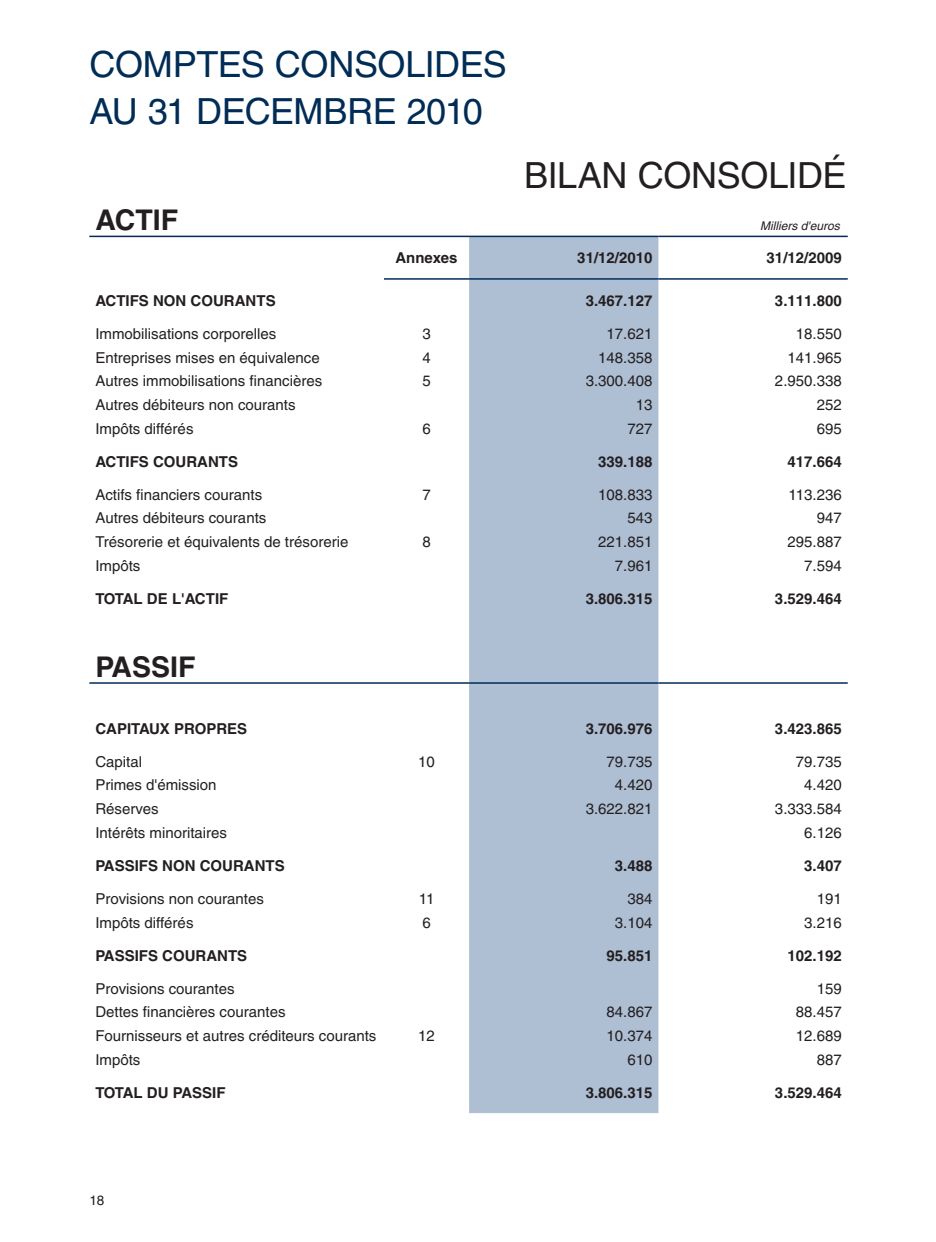
<style>
.page{position:relative;width:936px;height:1242px;background:#fff}
.page>*{position:absolute;margin:0;border:0;box-sizing:border-box;transform-origin:0 0}
.Titel_24_pt{font:36px "Helvetica";letter-spacing:-.015em;color:#002c55}
.Titel_24_pt-2{font:36px "Helvetica";letter-spacing:-.01em;color:#231f20}
.Bodytekst{font:700 28.5px "Helvetica";color:#231f20}
.Bodytekst-2{font:15px "Helvetica";color:#231f20}
.Bodytekst-3{font:700 15px "Helvetica";color:#231f20}
.t1{font:13.5px "Helvetica";color:#231f20}
.Bodytekst-4{font:italic 12px "Helvetica";color:#231f20}
</style>
<div class="page">
<div style="left:469px;top:237px;width:189px;height:876px;background:#aebed3"></div>
<hr style="left:89px;top:236px;width:295px;height:1px;background:#002c55">
<hr style="left:384px;top:236px;width:85px;height:1px;background:#002c55">
<hr style="left:469px;top:236px;width:189px;height:1px;background:#002c55">
<hr style="left:658px;top:236px;width:189px;height:1px;background:#002c55">
<hr style="left:384px;top:278px;width:85px;height:2px;background:#002c55">
<hr style="left:469px;top:278px;width:189px;height:2px;background:#002c55">
<hr style="left:658px;top:278px;width:189px;height:2px;background:#002c55">
<hr style="left:89px;top:682px;width:295px;height:2px;background:#002c55">
<hr style="left:384px;top:682px;width:85px;height:2px;background:#002c55">
<hr style="left:469px;top:682px;width:189px;height:2px;background:#002c55">
<hr style="left:658px;top:682px;width:189px;height:2px;background:#002c55">
<p class="Titel_24_pt" style="left:89px;top:43px;width:419px">COMPTES CONSOLIDES</p>
<p class="Titel_24_pt" style="left:89px;top:91px;width:395px">AU 31 DECEMBRE 2010</p>
<p class="Bodytekst" style="left:95px;top:203px;width:84px">ACTIF</p>
<p class="Titel_24_pt-2" style="left:524px;top:154px;width:324px">BILAN CONSOLIDÉ</p>
<p class="Bodytekst-4" style="left:760px;top:219px;width:81px">Milliers d'euros</p>
<p class="Bodytekst-3" style="left:395px;top:249px;width:64px">Annexes</p>
<p class="Bodytekst-3" style="left:577px;top:249px;width:77px">31/12/2010</p>
<p class="Bodytekst-3" style="left:766px;top:249px;width:77px">31/12/2009</p>
<p class="Bodytekst-3" style="left:95px;top:291px;width:182px">ACTIFS NON COURANTS</p>
<p class="Bodytekst-3" style="left:585px;top:291px;width:68px">3.467.127</p>
<p class="Bodytekst-3" style="left:775px;top:291px;width:68px">3.111.800</p>
<p class="Bodytekst-2" style="left:95px;top:325px;width:182px">Immobilisations corporelles</p>
<p class="Bodytekst-2" style="left:422px;top:325px;width:10px">3</p>
<p class="Bodytekst-2" style="left:606px;top:325px;width:47px">17.621</p>
<p class="Bodytekst-2" style="left:795px;top:325px;width:47px">18.550</p>
<p class="Bodytekst-2" style="left:95px;top:349px;width:226px">Entreprises mises en équivalence</p>
<p class="Bodytekst-2" style="left:422px;top:349px;width:10px">4</p>
<p class="Bodytekst-2" style="left:598px;top:349px;width:56px">148.358</p>
<p class="Bodytekst-2" style="left:787px;top:349px;width:56px">141.965</p>
<p class="Bodytekst-2" style="left:95px;top:372px;width:228px">Autres immobilisations financières</p>
<p class="Bodytekst-2" style="left:422px;top:372px;width:10px">5</p>
<p class="Bodytekst-2" style="left:585px;top:372px;width:68px">3.300.408</p>
<p class="Bodytekst-2" style="left:775px;top:372px;width:68px">2.950.338</p>
<p class="Bodytekst-2" style="left:95px;top:396px;width:202px">Autres débiteurs non courants</p>
<p class="Bodytekst-2" style="left:635px;top:396px;width:18px">13</p>
<p class="Bodytekst-2" style="left:816px;top:396px;width:27px">252</p>
<p class="Bodytekst-2" style="left:95px;top:420px;width:100px">Impôts différés</p>
<p class="Bodytekst-2" style="left:422px;top:420px;width:10px">6</p>
<p class="Bodytekst-2" style="left:627px;top:420px;width:27px">727</p>
<p class="Bodytekst-2" style="left:816px;top:420px;width:27px">695</p>
<p class="Bodytekst-3" style="left:95px;top:452px;width:144px">ACTIFS COURANTS</p>
<p class="Bodytekst-3" style="left:598px;top:452px;width:56px">339.188</p>
<p class="Bodytekst-3" style="left:787px;top:452px;width:56px">417.664</p>
<p class="Bodytekst-2" style="left:95px;top:486px;width:168px">Actifs financiers courants</p>
<p class="Bodytekst-2" style="left:422px;top:486px;width:10px">7</p>
<p class="Bodytekst-2" style="left:598px;top:486px;width:56px">108.833</p>
<p class="Bodytekst-2" style="left:788px;top:486px;width:55px">113.236</p>
<p class="Bodytekst-2" style="left:95px;top:509px;width:172px">Autres débiteurs courants</p>
<p class="Bodytekst-2" style="left:627px;top:509px;width:27px">543</p>
<p class="Bodytekst-2" style="left:816px;top:509px;width:27px">947</p>
<p class="Bodytekst-2" style="left:95px;top:533px;width:254px">Trésorerie et équivalents de trésorerie</p>
<p class="Bodytekst-2" style="left:422px;top:533px;width:10px">8</p>
<p class="Bodytekst-2" style="left:598px;top:533px;width:56px">221.851</p>
<p class="Bodytekst-2" style="left:787px;top:533px;width:56px">295.887</p>
<p class="Bodytekst-2" style="left:95px;top:557px;width:47px">Impôts</p>
<p class="Bodytekst-2" style="left:615px;top:557px;width:39px">7.961</p>
<p class="Bodytekst-2" style="left:804px;top:557px;width:39px">7.594</p>
<p class="Bodytekst-3" style="left:95px;top:589px;width:134px">TOTAL DE L'ACTIF</p>
<p class="Bodytekst-3" style="left:585px;top:589px;width:68px">3.806.315</p>
<p class="Bodytekst-3" style="left:775px;top:589px;width:68px">3.529.464</p>
<p class="Bodytekst" style="left:95px;top:649px;width:102px">PASSIF</p>
<p class="Bodytekst-3" style="left:95px;top:719px;width:153px">CAPITAUX PROPRES</p>
<p class="Bodytekst-3" style="left:585px;top:719px;width:68px">3.706.976</p>
<p class="Bodytekst-3" style="left:775px;top:719px;width:68px">3.423.865</p>
<p class="Bodytekst-2" style="left:95px;top:753px;width:48px">Capital</p>
<p class="Bodytekst-2" style="left:418px;top:753px;width:18px">10</p>
<p class="Bodytekst-2" style="left:606px;top:753px;width:47px">79.735</p>
<p class="Bodytekst-2" style="left:795px;top:753px;width:47px">79.735</p>
<p class="Bodytekst-2" style="left:95px;top:776px;width:123px">Primes d'émission</p>
<p class="Bodytekst-2" style="left:615px;top:776px;width:39px">4.420</p>
<p class="Bodytekst-2" style="left:804px;top:776px;width:39px">4.420</p>
<p class="Bodytekst-2" style="left:95px;top:800px;width:65px">Réserves</p>
<p class="Bodytekst-2" style="left:585px;top:800px;width:68px">3.622.821</p>
<p class="Bodytekst-2" style="left:775px;top:800px;width:68px">3.333.584</p>
<p class="Bodytekst-2" style="left:95px;top:823px;width:133px">Intérêts minoritaires</p>
<p class="Bodytekst-2" style="left:804px;top:823px;width:39px">6.126</p>
<p class="Bodytekst-3" style="left:95px;top:856px;width:191px">PASSIFS NON COURANTS</p>
<p class="Bodytekst-3" style="left:615px;top:856px;width:39px">3.488</p>
<p class="Bodytekst-3" style="left:804px;top:856px;width:39px">3.407</p>
<p class="Bodytekst-2" style="left:95px;top:890px;width:170px">Provisions non courantes</p>
<p class="Bodytekst-2" style="left:419px;top:890px;width:17px">11</p>
<p class="Bodytekst-2" style="left:627px;top:890px;width:27px">384</p>
<p class="Bodytekst-2" style="left:816px;top:890px;width:27px">191</p>
<p class="Bodytekst-2" style="left:95px;top:913px;width:100px">Impôts différés</p>
<p class="Bodytekst-2" style="left:422px;top:913px;width:10px">6</p>
<p class="Bodytekst-2" style="left:615px;top:913px;width:39px">3.104</p>
<p class="Bodytekst-2" style="left:804px;top:913px;width:39px">3.216</p>
<p class="Bodytekst-3" style="left:95px;top:946px;width:153px">PASSIFS COURANTS</p>
<p class="Bodytekst-3" style="left:606px;top:946px;width:47px">95.851</p>
<p class="Bodytekst-3" style="left:787px;top:946px;width:56px">102.192</p>
<p class="Bodytekst-2" style="left:95px;top:979px;width:141px">Provisions courantes</p>
<p class="Bodytekst-2" style="left:816px;top:979px;width:27px">159</p>
<p class="Bodytekst-2" style="left:95px;top:1003px;width:192px">Dettes financières courantes</p>
<p class="Bodytekst-2" style="left:606px;top:1003px;width:47px">84.867</p>
<p class="Bodytekst-2" style="left:795px;top:1003px;width:47px">88.457</p>
<p class="Bodytekst-2" style="left:95px;top:1027px;width:282px">Fournisseurs et autres créditeurs courants</p>
<p class="Bodytekst-2" style="left:418px;top:1027px;width:18px">12</p>
<p class="Bodytekst-2" style="left:606px;top:1027px;width:47px">10.374</p>
<p class="Bodytekst-2" style="left:795px;top:1027px;width:47px">12.689</p>
<p class="Bodytekst-2" style="left:95px;top:1050px;width:47px">Impôts</p>
<p class="Bodytekst-2" style="left:627px;top:1050px;width:27px">610</p>
<p class="Bodytekst-2" style="left:816px;top:1050px;width:27px">887</p>
<p class="Bodytekst-3" style="left:95px;top:1083px;width:132px">TOTAL DU PASSIF</p>
<p class="Bodytekst-3" style="left:585px;top:1083px;width:68px">3.806.315</p>
<p class="Bodytekst-3" style="left:775px;top:1083px;width:68px">3.529.464</p>
<p class="t1" style="left:89px;top:1192px;width:17px">18</p>
</div>
